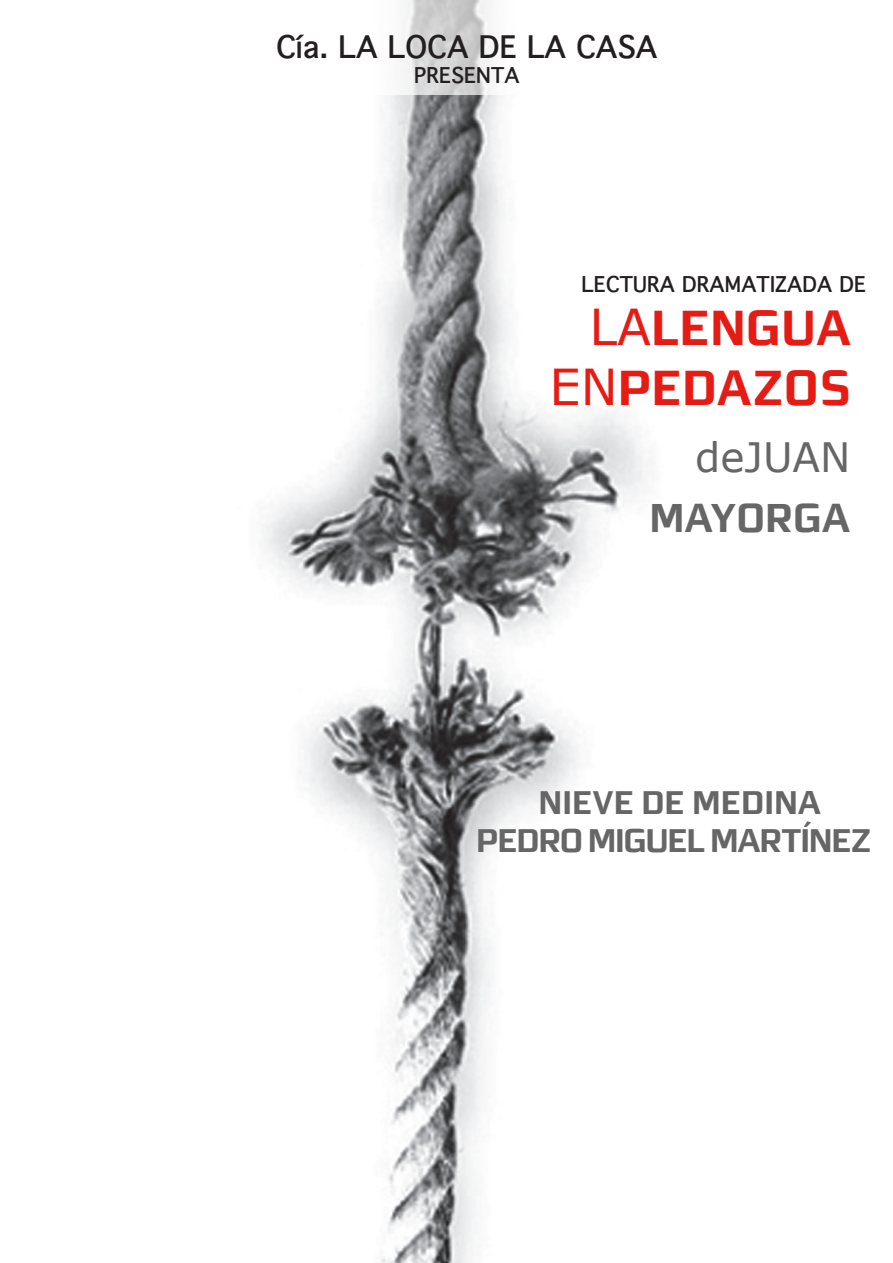
<style>
.page{position:relative;width:893px;height:1263px;background:#fff}
.page>*{position:absolute;margin:0;border:0;box-sizing:border-box;transform-origin:0 0}
.t1{font:49.5px/60px "Morgan Sans Bold Office";color:#e61c14;text-align:right}
.t2{font:40.5px "Morgan Sans Bold Office";color:#666}
.t3{font:40.5px "MS Reference Sans Serif";color:#666}
.t4{font:33px/38.2px "Morgan Sans Bold Office";letter-spacing:-.04em;color:#666;text-align:center}
.t5{font:700 30px "Thonburi";color:#231f20}
.t6{font:700 21px "Thonburi";color:#231f20}
.s1{font-family:"MS Reference Sans Serif"}
</style>
<div class="page">
<img style="left:262px;top:95px;width:391px;height:1168px">
<p class="t5" style="left:276px;top:30px;width:383px">Cía. LA LOCA DE LA CASA</p>
<p class="t6" style="left:414px;top:63px;width:107px">PRESENTA</p>
<p class="t6" style="left:582px;top:272px;width:286px">LECTURA DRAMATIZADA DE</p>
<h1 class="t1" style="left:549px;top:298px;width:303px"><span class="s1">LA</span>LENGUA<br><span class="s1">EN</span>PEDAZOS</h1>
<p class="t3" style="left:695px;top:434px;width:157px">deJUAN</p>
<p class="t2" style="left:649px;top:494px;width:202px">MAYORGA</p>
<p class="t4" style="left:476px;top:783px;width:397px">NIEVE DE MEDINA<br>PEDRO MIGUEL MARTÍNEZ</p>
</div>
